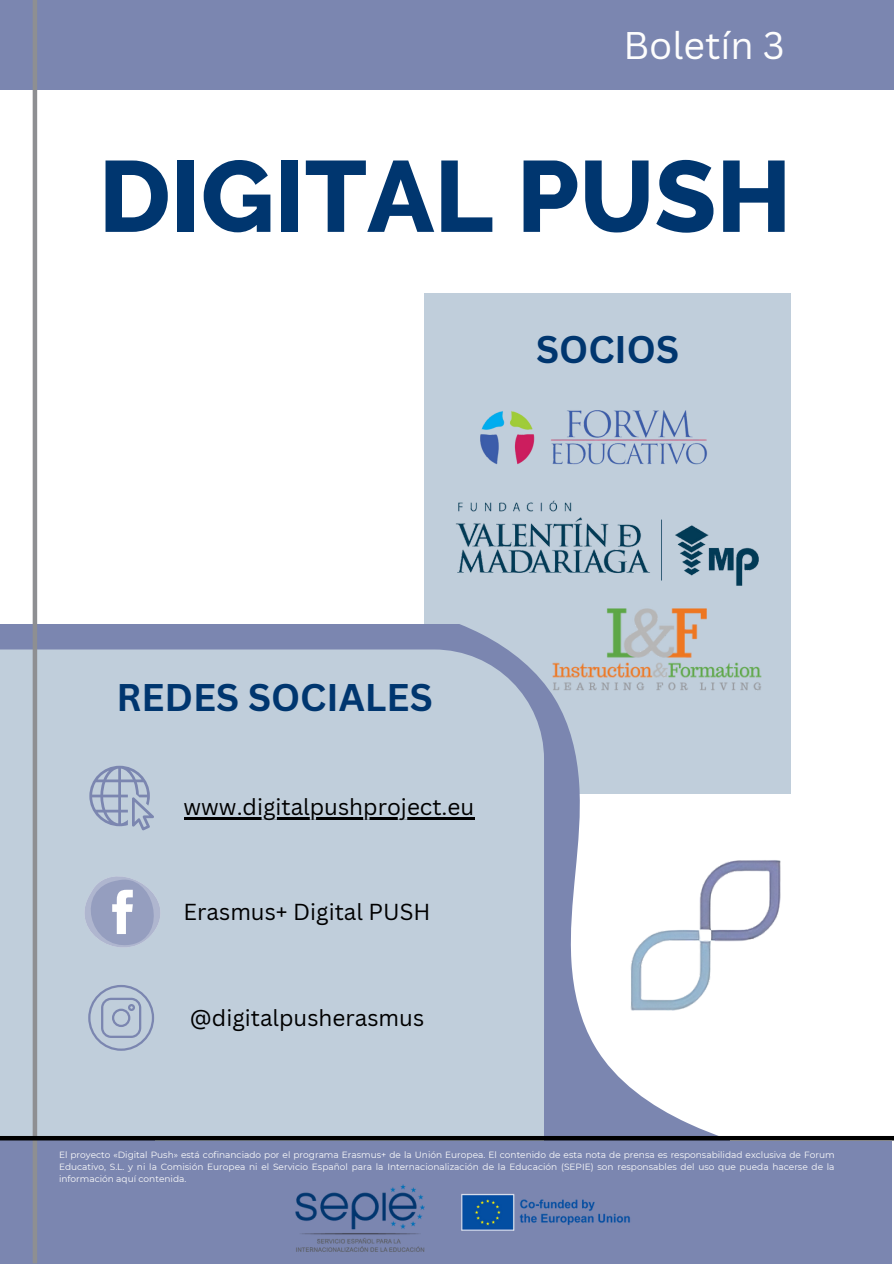
<style>
.page{position:relative;width:894px;height:1264px;background:#fff}
.page>*{position:absolute;margin:0;border:0;box-sizing:border-box;transform-origin:0 0}
.t1{font:800 100.5px "Raleway";color:#00366f}
.t2{font:700 37.5px "Canva Sans";color:#00366f}
.t3{font:37.5px "Canva Sans";color:#fdfdfd}
.t4{font:22.5px "Canva Sans";color:#000}
.t5{font:9px/12px "Montserrat";color:#fcfcfc;text-align:justify}
</style>
<div class="page">
<div style="left:0;top:0;width:893px;height:89px;background:#7b86b0"></div>
<div style="left:424px;top:293px;width:366px;height:500px;background:#c0cedb"></div>
<svg style="left:0;top:624px;width:729px;height:517px"></svg>
<div style="left:0;top:649px;width:544px;height:486px;background:#c0cedb"></div>
<div style="left:155px;top:777px;width:388px;height:364px;background:#c0cedb"></div>
<div style="left:0;top:1141px;width:891px;height:122px;background:#7b86b0"></div>
<hr style="left:33px;top:0;width:4px;height:1263px;background:#8e8f92">
<div style="left:0;top:1135px;width:893px;height:5px;background:#000"></div>
<img style="left:295px;top:1184px;width:129px;height:67px">
<img style="left:461px;top:1193px;width:169px;height:38px">
<svg style="left:89px;top:765px;width:65px;height:65px;background:#a9b6cd"></svg>
<svg style="left:64px;top:853px;width:96px;height:116px;background:#b6c2d4"></svg>
<svg style="left:88px;top:984px;width:66px;height:66px;background:#b1bed1"></svg>
<img style="left:456px;top:500px;width:303px;height:86px">
<img style="left:551px;top:608px;width:209px;height:88px">
<img style="left:480px;top:410px;width:227px;height:55px">
<img style="left:603px;top:811px;width:178px;height:229px">
<hr style="left:183px;top:817px;width:291px;height:2px;background:#000">
<p class="t3" style="left:623px;top:19px;width:163px">Boletín 3</p>
<h4 class="t1" style="left:99px;top:137px;width:694px">DIGITAL PUSH</h4>
<h2 class="t2" style="left:536px;top:323px;width:144px">SOCIOS</h2>
<p class="t2" style="left:116px;top:671px;width:317px">REDES SOCIALES</p>
<p class="t4" style="left:183px;top:790px;width:292px">www.digitalpushproject.eu</p>
<p class="t4" style="left:183px;top:895px;width:248px">Erasmus+ Digital PUSH</p>
<h4 class="t4" style="left:190px;top:1001px;width:236px">@digitalpusherasmus</h4>
<h4 class="t5" style="left:59px;top:1148px;width:776px">El proyecto «Digital Push» está cofinanciado por el programa Erasmus+ de la Unión Europea. El contenido de esta nota de prensa es responsabilidad exclusiva de Forum Educativo, S.L. y ni la Comisión Europea ni el Servicio Español para la Internacionalización de la Educación (SEPIE) son responsables del uso que pueda hacerse de la información aquí contenida.</h4>
</div>
